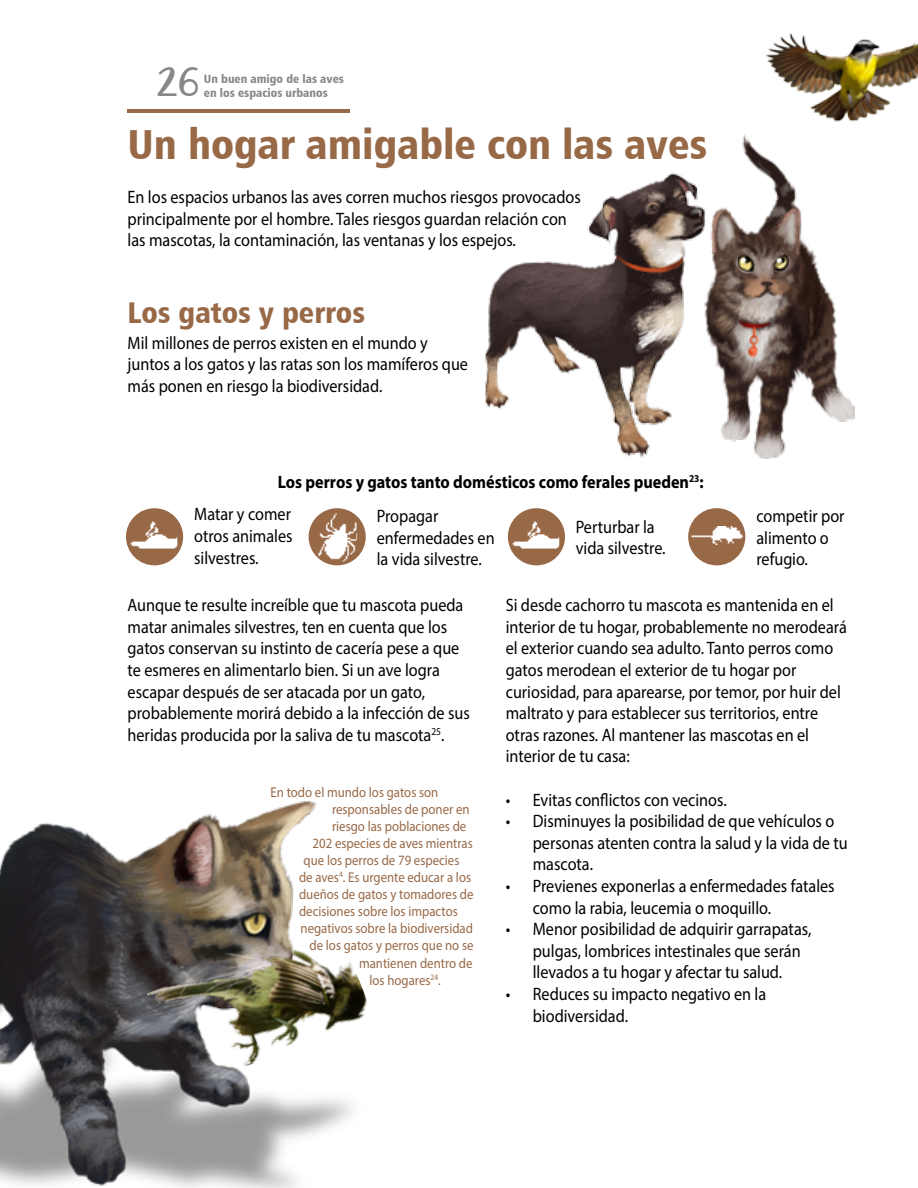
<style>
.page{position:relative;width:918px;height:1188px;background:#fff}
.page>*{position:absolute;margin:0;border:0;box-sizing:border-box;transform-origin:0 0}
.t1{font:42px "Humanist 777 BT Black Condensed B";color:#986947}
.t2{font:42px "October Moon";color:#878787}
.t3{font:30px "Humanist 777 BT Black Condensed B";color:#986947}
.t4{font:18px/21.6px "Myriad Pro";color:#000;scale:.9 1}
.t5{font:700 18px "Myriad Pro";color:#000;scale:.9 1}
.t6{font:14.25px "Myriad Pro";color:#986947;scale:.9 1}
.t7{font:12px/14.4px "Humanist 777 BT Black Condensed B";color:#878787}
</style>
<div class="page">
<div style="left:126px;top:508px;width:57px;height:57px;background:#986947;border-radius:50%"></div>
<img style="left:130px;top:521px;width:47px;height:28px">
<div style="left:508px;top:508px;width:57px;height:57px;background:#986947;border-radius:50%"></div>
<img style="left:512px;top:521px;width:47px;height:28px">
<div style="left:688px;top:508px;width:57px;height:57px;background:#986947;border-radius:50%"></div>
<img style="left:691px;top:527px;width:51px;height:18px">
<div style="left:309px;top:508px;width:57px;height:57px;background:#986947;border-radius:50%"></div>
<img style="left:317px;top:512px;width:40px;height:49px">
<hr style="left:127px;top:110px;width:223px;height:3px;background:#986947">
<img style="left:766px;top:33px;width:152px;height:89px">
<img style="left:485px;top:134px;width:369px;height:325px">
<img style="left:0;top:800px;width:353px;height:388px">
<img style="left:147px;top:920px;width:220px;height:170px">
<h1 class="t2" style="left:157px;top:57px;width:45px">26</h1>
<p class="t7" style="left:204px;top:71px;width:142px">Un buen amigo de las aves en los espacios urbanos</p>
<h1 class="t1" style="left:128px;top:118px;width:582px">Un hogar amigable con las aves</h1>
<p class="t4" style="left:128px;top:186px;width:505px">En los espacios urbanos las aves corren muchos riesgos provocados principalmente por el hombre. Tales riesgos guardan relación con las mascotas, la contaminación, las ventanas y los espejos.</p>
<h2 class="t3" style="left:128px;top:293px;width:239px">Los gatos y perros</h2>
<p class="t4" style="left:128px;top:332px;width:380px">Mil millones de perros existen en el mundo y juntos a los gatos y las ratas son los mamíferos que más ponen en riesgo la biodiversidad.</p>
<p class="t5" style="left:278px;top:471px;width:475px">Los perros y gatos tanto domésticos como ferales pueden<sup>23</sup>:</p>
<p class="t4" style="left:194px;top:503px;width:111px;text-align:justify">Matar y comer otros animales silvestres.</p>
<p class="t4" style="left:756px;top:505px;width:99px">competir por alimento o refugio.</p>
<p class="t4" style="left:377px;top:505px;width:132px">Propagar enfermedades en la vida silvestre.</p>
<p class="t4" style="left:576px;top:516px;width:101px">Perturbar la vida silvestre.</p>
<p class="t4" style="left:506px;top:594px;width:381px">Si desde cachorro tu mascota es mantenida en el interior de tu hogar, probablemente no merodeará el exterior cuando sea adulto. Tanto perros como gatos merodean el exterior de tu hogar por curiosidad, para aparearse, por temor, por huir del maltrato y para establecer sus territorios, entre otras razones. Al mantener las mascotas en el interior de tu casa:</p>
<p class="t4" style="left:506px;top:789px;width:247px">• Evitas conflictos con vecinos.</p>
<p class="t4" style="left:533px;top:810px;width:351px;text-indent:-27px">• Disminuyes la posibilidad de que vehículos o personas atenten contra la salud y la vida de tu mascota.</p>
<p class="t4" style="left:533px;top:875px;width:337px;text-indent:-27px">• Previenes exponerlas a enfermedades fatales como la rabia, leucemia o moquillo.</p>
<p class="t4" style="left:533px;top:918px;width:311px;text-indent:-27px">• Menor posibilidad de adquirir garrapatas, pulgas, lombrices intestinales que serán llevados a tu hogar y afectar tu salud.</p>
<p class="t4" style="left:533px;top:983px;width:261px;text-indent:-27px">• Reduces su impacto negativo en la biodiversidad.</p>
<p class="t4" style="left:128px;top:594px;width:382px">Aunque te resulte increíble que tu mascota pueda matar animales silvestres, ten en cuenta que los gatos conservan su instinto de cacería pese a que te esmeres en alimentarlo bien. Si un ave logra escapar después de ser atacada por un gato, probablemente morirá debido a la infección de sus heridas producida por la saliva de tu mascota<sup>25</sup>.</p>
<p class="t6" style="left:271px;top:783px;width:188px">En todo el mundo los gatos son</p>
<p class="t6" style="left:332px;top:800px;width:154px">responsables de poner en</p>
<p class="t6" style="left:332px;top:817px;width:151px">riesgo las poblaciones de</p>
<p class="t6" style="left:313px;top:834px;width:179px">202 especies de aves mientras</p>
<p class="t6" style="left:304px;top:851px;width:175px">que los perros de 79 especies</p>
<p class="t6" style="left:299px;top:868px;width:193px">de aves<sup>4</sup>. Es urgente educar a los</p>
<p class="t6" style="left:299px;top:886px;width:195px">dueños de gatos y tomadores de</p>
<p class="t6" style="left:299px;top:903px;width:178px">decisiones sobre los impactos</p>
<p class="t6" style="left:301px;top:920px;width:193px">negativos sobre la biodiversidad</p>
<p class="t6" style="left:310px;top:937px;width:184px">de los gatos y perros que no se</p>
<p class="t6" style="left:359px;top:954px;width:128px">mantienen dentro de</p>
<p class="t6" style="left:370px;top:971px;width:81px">los hogares<sup>24</sup>.</p>
</div>
